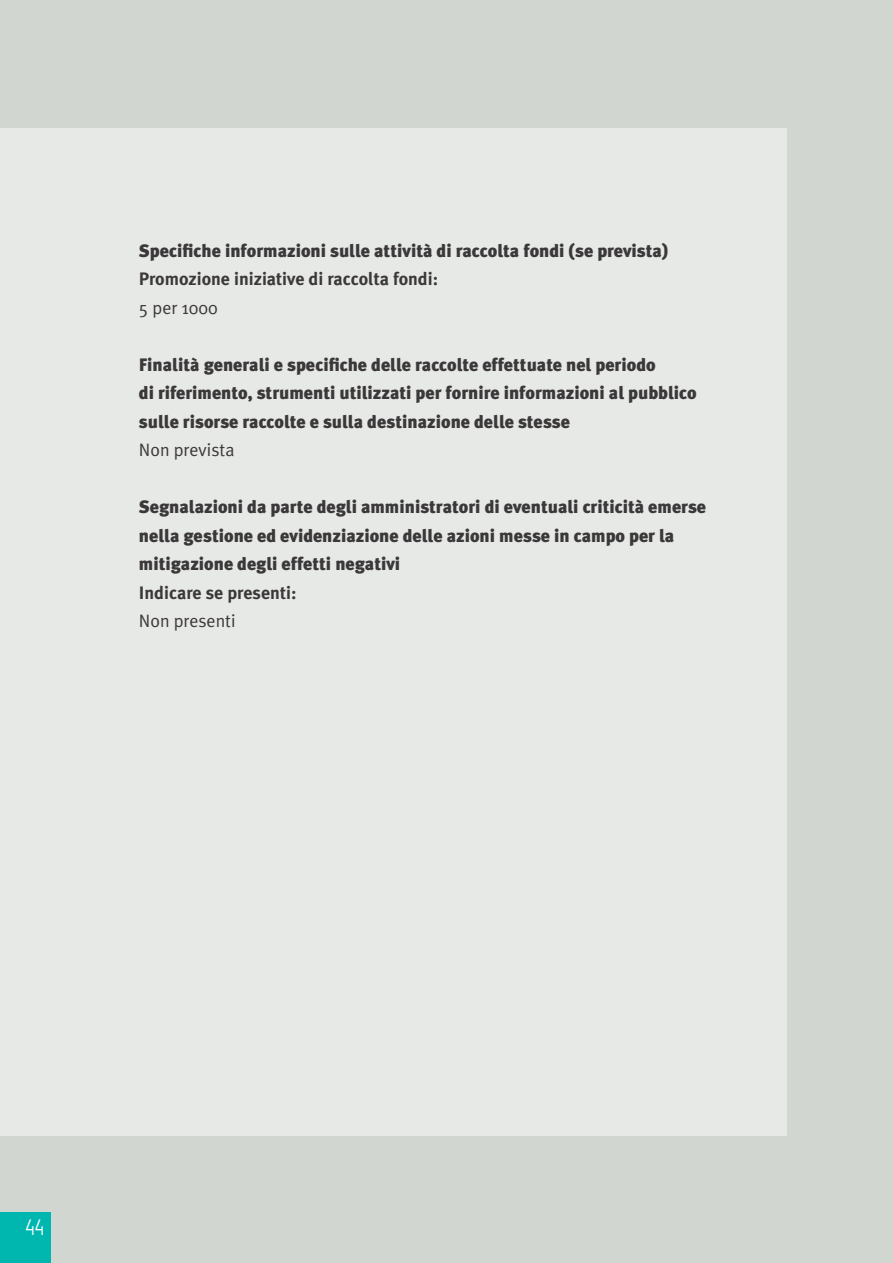
<style>
.page{position:relative;width:893px;height:1263px;background:#d1d6d0}
.page>*{position:absolute;margin:0;border:0;box-sizing:border-box;transform-origin:0 0}
.t1{font:24px "Marvel";color:#fff}
.t2{font:900 18px/28.5px "Meta Plus";color:#3b383a}
.t3{font:700 18px "Meta Plus";color:#3b383a}
.t4{font:18px "Meta Plus Normal";color:#3b383a}
</style>
<div class="page">
<div style="left:0;top:128px;width:787px;height:1007px;background:#e7e9e6"></div>
<div style="left:0;top:1212px;width:51px;height:51px;background:#00b7af"></div>
<p class="t2" style="left:139px;top:236px;width:531px">Specifiche informazioni sulle attività di raccolta fondi (se prevista)</p>
<p class="t3" style="left:139px;top:268px;width:301px">Promozione iniziative di raccolta fondi:</p>
<p class="t4" style="left:139px;top:297px;width:80px">5 per 1000</p>
<p class="t2" style="left:139px;top:350px;width:559px">Finalità generali e specifiche delle raccolte effettuate nel periodo<br>di riferimento, strumenti utilizzati per fornire informazioni al pubblico sulle risorse raccolte e sulla destinazione delle stesse</p>
<p class="t4" style="left:139px;top:439px;width:97px">Non prevista</p>
<p class="t2" style="left:139px;top:492px;width:569px">Segnalazioni da parte degli amministratori di eventuali criticità emerse nella gestione ed evidenziazione delle azioni messe in campo per la mitigazione degli effetti negativi</p>
<p class="t3" style="left:139px;top:582px;width:159px">Indicare se presenti:</p>
<p class="t4" style="left:139px;top:610px;width:98px">Non presenti</p>
<h1 class="t1" style="left:25px;top:1212px;width:20px">44</h1>
</div>
